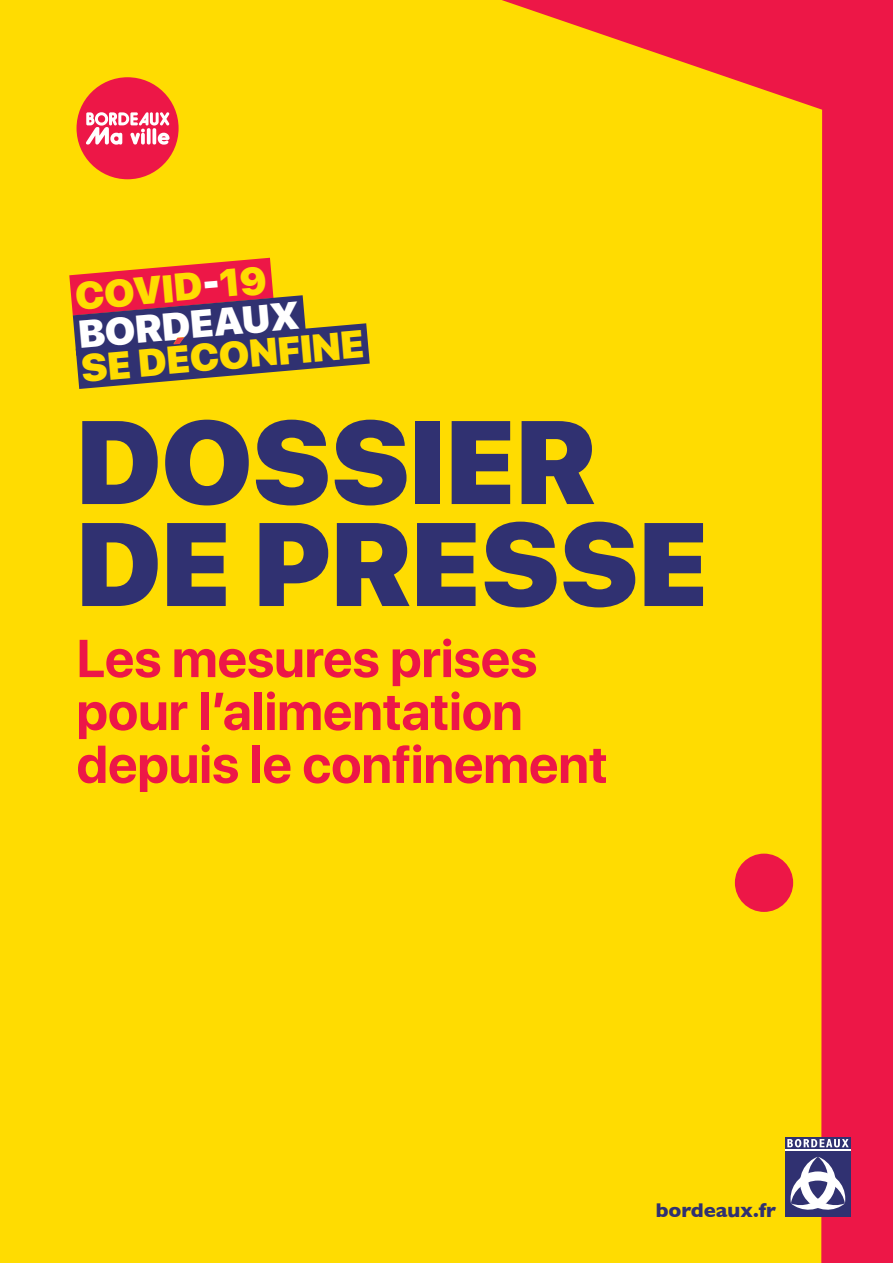
<style>
.page{position:relative;width:893px;height:1263px;background:#ed1747}
.page>*{position:absolute;margin:0;border:0;box-sizing:border-box;transform-origin:0 0}
.t1{font:900 117.75px/102px "SF Pro Display";color:#303171}
.t2{font:700 52.95px/52.9px "SF Pro Display";color:#ed1747}
.t3{font:900 38.7px/38.2px "SF Pro Display";color:#fff}
.t4{font:900 38.7px "SF Pro Display";color:#ffdc01}
.t5{font:700 20.25px "Gill Sans";color:#303171}
.s1{color:#ffdc01}
</style>
<div class="page">
<div style="left:0;top:0;width:822px;height:1263px;background:#ffdc01"></div>
<svg style="left:69px;top:258px;width:301px;height:131px"></svg>
<div style="left:77px;top:77px;width:102px;height:102px;background:#ed1747;border-radius:50%"></div>
<svg style="left:86px;top:112px;width:84px;height:33px"></svg>
<div style="left:735px;top:854px;width:58px;height:58px;background:#ed1747;border-radius:50%"></div>
<div style="left:785px;top:1151px;width:66px;height:66px;background:#303171"></div>
<svg style="left:790px;top:1157px;width:55px;height:53px"></svg>
<svg style="left:785px;top:1137px;width:66px;height:12px"></svg>
<svg style="left:787px;top:1139px;width:62px;height:8px"></svg>
<hr style="left:785px;top:1149px;width:66px;height:2px;background:#fff">
<p class="t3" style="left:74px;top:278px;width:223px;rotate:-5deg"><span class="s1">COVID</span>-<span class="s1">19<br></span>BORDEAUX</p>
<p class="t4" style="left:79px;top:346px;width:285px;rotate:-5deg">SE DÉCONFINE</p>
<h1 class="t1" style="left:77px;top:412px;width:634px">DOSSIER<br>DE PRESSE</h1>
<p class="t2" style="left:77px;top:632px;width:533px">Les mesures prises pour l’alimentation depuis le confinement</p>
<p class="t5" style="left:656px;top:1194px;width:122px">bordeaux.fr</p>
</div>
